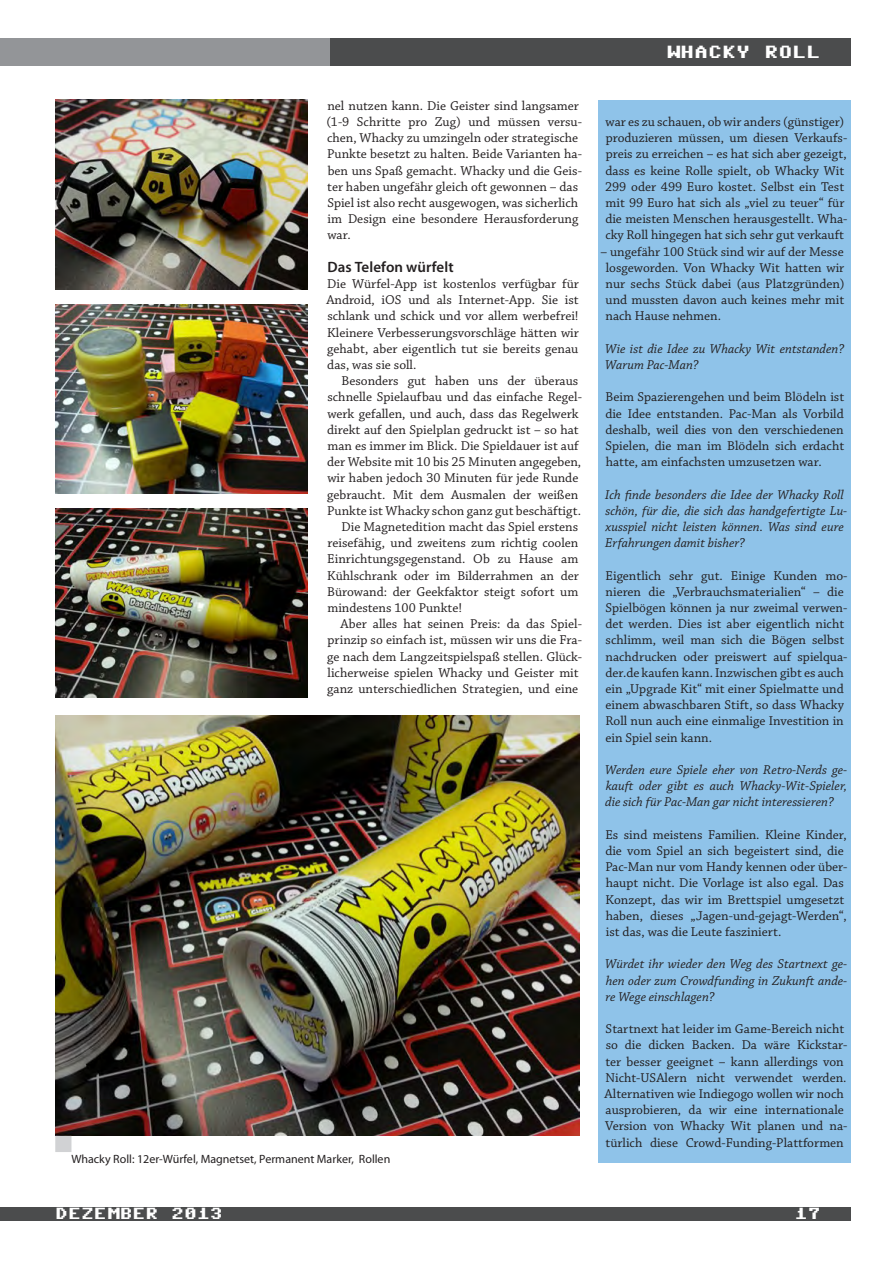
<style>
.page{position:relative;width:893px;height:1263px;background:#fff}
.page>*{position:absolute;margin:0;border:0;box-sizing:border-box;transform-origin:0 0}
.t1{font:18px "Commodore 64";color:#fff}
.t2{font:16.5px "Commodore 64";color:#fff}
.t3{font:600 15px "Myriad Pro";letter-spacing:.005em;color:#231f20}
.t4{font:13.5px/16.2px "Chaparral Pro";color:#231f20}
.t5{font:italic 13.5px/16.2px "Chaparral Pro";color:#231f20}
.t6{font:12px "Myriad Pro";color:#231f20}
</style>
<div class="page">
<div style="left:0;top:1207px;width:850px;height:13px;background:#4b4c4d"></div>
<div style="left:0;top:38px;width:330px;height:27px;background:#939598"></div>
<div style="left:330px;top:38px;width:520px;height:27px;background:#4b4c4d"></div>
<div style="left:598px;top:100px;width:253px;height:1063px;background:#8fc3e9"></div>
<img style="left:55px;top:100px;width:253px;height:189px">
<img style="left:55px;top:304px;width:253px;height:189px">
<img style="left:55px;top:508px;width:253px;height:190px">
<img style="left:55px;top:715px;width:524px;height:421px">
<div style="left:55px;top:1136px;width:16px;height:16px;background:#d1d2d4;border:1px solid #d1d2d4"></div>
<p class="t4" style="left:327px;top:98px;width:257px">nel nutzen kann. Die Geister sind langsamer (1-9 Schritte pro Zug) und müssen versu&shy;chen, Whacky zu umzingeln oder strategische Punkte besetzt zu halten. Beide Varianten ha&shy;ben uns Spaß gemacht. Whacky und die Geis&shy;ter haben ungefähr gleich oft gewonnen – das Spiel ist also recht ausgewogen, was sicherlich im Design eine besondere Herausforderung war.</p>
<p class="t3" style="left:327px;top:257px;width:128px">Das Telefon würfelt</p>
<p class="t4" style="left:326px;top:276px;width:254px;text-align:justify">Die Würfel-App ist kostenlos verfügbar für Android, iOS und als Internet-App. Sie ist schlank und schick und vor allem werbefrei!<br>Kleinere Verbesserungsvorschläge hätten wir gehabt, aber eigentlich tut sie bereits genau das, was sie soll.</p>
<p class="t4" style="left:342px;top:373px;width:238px">Besonders gut haben uns der überaus</p>
<p class="t4" style="left:327px;top:390px;width:256px">schnelle Spielaufbau und das einfache Regel-</p>
<p class="t4" style="left:327px;top:406px;width:253px">werk gefallen, und auch, dass das Regelwerk</p>
<p class="t4" style="left:327px;top:422px;width:253px">direkt auf den Spielplan gedruckt ist – so hat</p>
<p class="t4" style="left:327px;top:438px;width:253px">man es immer im Blick. Die Spieldauer ist auf</p>
<p class="t4" style="left:327px;top:454px;width:256px">der Website mit 10 bis 25 Minuten angegeben,</p>
<p class="t4" style="left:327px;top:471px;width:252px">wir haben jedoch 30 Minuten für jede Runde</p>
<p class="t4" style="left:327px;top:487px;width:252px">gebraucht. Mit dem Ausmalen der weißen</p>
<p class="t4" style="left:327px;top:503px;width:255px">Punkte ist Whacky schon ganz gut beschäftigt.</p>
<p class="t4" style="left:342px;top:519px;width:238px">Die Magnetedition macht das Spiel erstens</p>
<p class="t4" style="left:328px;top:535px;width:252px">reisefähig, und zweitens zum richtig coolen</p>
<p class="t4" style="left:327px;top:552px;width:253px">Einrichtungsgegenstand. Ob zu Hause am</p>
<p class="t4" style="left:327px;top:568px;width:253px">Kühlschrank oder im Bilderrahmen an der</p>
<p class="t4" style="left:327px;top:584px;width:253px">Bürowand: der Geekfaktor steigt sofort um</p>
<p class="t4" style="left:327px;top:600px;width:136px">mindestens 100 Punkte!</p>
<p class="t4" style="left:341px;top:616px;width:243px">Aber alles hat seinen Preis: da das Spiel-</p>
<p class="t4" style="left:328px;top:633px;width:256px">prinzip so einfach ist, müssen wir uns die Fra-</p>
<p class="t4" style="left:327px;top:649px;width:256px">ge nach dem Langzeitspielspaß stellen. Glück-</p>
<p class="t4" style="left:328px;top:665px;width:253px">licherweise spielen Whacky und Geister mit</p>
<p class="t4" style="left:327px;top:681px;width:252px">ganz unterschiedlichen Strategien, und eine</p>
<p class="t6" style="left:71px;top:1151px;width:320px">Whacky Roll: 12er-Würfel, Magnetset, Permanent Marker, Rollen</p>
<h1 class="t1" style="left:666px;top:44px;width:156px">WHACKY ROLL</h1>
<p class="t4" style="left:605px;top:114px;width:244px">war es zu schauen, ob wir anders (günstiger) produzieren müssen, um diesen Verkaufs&shy;preis zu erreichen – es hat sich aber gezeigt, dass es keine Rolle spielt, ob Whacky Wit 299 oder 499 Euro kostet. Selbst ein Test mit 99 Euro hat sich als „viel zu teuer“ für die meisten Menschen herausgestellt. Wha&shy;cky Roll hingegen hat sich sehr gut verkauft</p>
<p class="t4" style="left:606px;top:244px;width:240px;text-align:justify;text-indent:-5px">– ungefähr 100 Stück sind wir auf der Messe losgeworden. Von Whacky Wit hatten wir nur sechs Stück dabei (aus Platzgründen) und mussten davon auch keines mehr mit nach Hause nehmen.</p>
<p class="t5" style="left:605px;top:341px;width:240px">Wie ist die Idee zu Whacky Wit entstanden?<br>Warum Pac-Man?</p>
<p class="t4" style="left:605px;top:390px;width:240px;text-align:justify">Beim Spazierengehen und beim Blödeln ist die Idee entstanden. Pac-Man als Vorbild deshalb, weil dies von den verschiedenen Spielen, die man im Blödeln sich erdacht hatte, am einfachsten umzusetzen war.</p>
<p class="t5" style="left:605px;top:487px;width:244px">Ich finde besonders die Idee der Whacky Roll schön, für die, die sich das handgefertigte Lu&shy;xusspiel nicht leisten können. Was sind eure Erfahrungen damit bisher?</p>
<p class="t4" style="left:605px;top:568px;width:244px">Eigentlich sehr gut. Einige Kunden mo&shy;nieren die „Verbrauchsmaterialien“ – die Spielbögen können ja nur zweimal verwen&shy;det werden. Dies ist aber eigentlich nicht schlimm, weil man sich die Bögen selbst nachdrucken oder preiswert auf spielqua&shy;der.de kaufen kann. Inzwischen gibt es auch ein „Upgrade Kit“ mit einer Spielmatte und einem abwaschbaren Stift, so dass Whacky Roll nun auch eine einmalige Investition in ein Spiel sein kann.</p>
<p class="t5" style="left:605px;top:762px;width:244px;text-align:justify">Werden eure Spiele eher von Retro-Nerds ge&shy;kauft oder gibt es auch Whacky-Wit-Spieler, die sich für Pac-Man gar nicht interessieren?</p>
<p class="t4" style="left:605px;top:827px;width:244px">Es sind meistens Familien. Kleine Kinder, die vom Spiel an sich begeistert sind, die Pac-Man nur vom Handy kennen oder über&shy;haupt nicht. Die Vorlage ist also egal. Das Konzept, das wir im Brettspiel umgesetzt haben, dieses „Jagen-und-gejagt-Werden“, ist das, was die Leute fasziniert.</p>
<p class="t5" style="left:605px;top:957px;width:244px;text-align:justify">Würdet ihr wieder den Weg des Startnext ge&shy;hen oder zum Crowdfunding in Zukunft ande&shy;re Wege einschlagen?</p>
<p class="t4" style="left:605px;top:1021px;width:244px">Startnext hat leider im Game-Bereich nicht so die dicken Backen. Da wäre Kickstar&shy;ter besser geeignet – kann allerdings von Nicht-USAlern nicht verwendet werden.<br>Alternativen wie Indiegogo wollen wir noch ausprobieren, da wir eine internationale Version von Whacky Wit planen und na&shy;türlich diese Crowd-Funding-Plattformen</p>
<p class="t2" style="left:55px;top:1206px;width:169px">DEZEMBER 2013</p>
<p class="t2" style="left:795px;top:1206px;width:27px">17</p>
</div>
